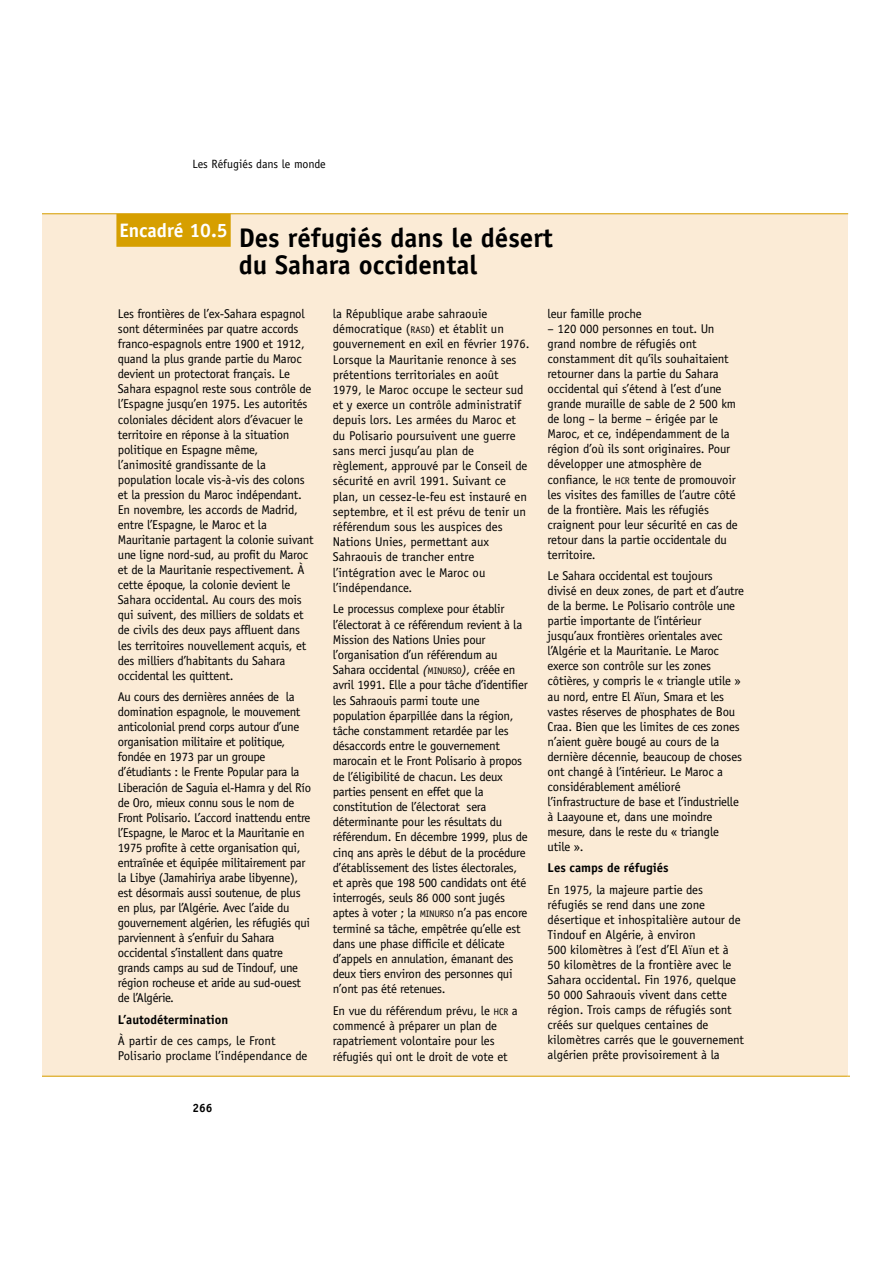
<style>
.page{position:relative;width:893px;height:1263px;background:#fff}
.page>*{position:absolute;margin:0;border:0;box-sizing:border-box;transform-origin:0 0}
.t1{font:700 27px/26.5px "Officina Sans";color:#000}
.t2{font:12.75px/15px "Officina Sans";letter-spacing:-.015em;color:#000}
.t3{font:700 12.75px "Officina Sans";color:#000}
.t4{font:12px "Officina Sans";color:#000}
.t5{font:700 12px "Officina Sans";color:#000}
.s1{font-size:9.6px}
.s2{font-style:italic}
</style>
<div class="page">
<div style="left:42px;top:214px;width:806px;height:863px;background:#fbebd6"></div>
<div style="left:116px;top:214px;width:115px;height:33px;background:#d69f00"></div>
<hr style="left:42px;top:1076px;width:805px;height:1px;background:#d69f00">
<hr style="left:42px;top:213px;width:806px;height:1px;background:#d69f00">
<p class="t4" style="left:192px;top:159px;width:135px">Les Réfugiés dans le monde</p>
<h1 class="t1" style="left:239px;top:227px;width:315px;text-indent:-119px"><sup>Encadré</sup> <sup>10.5</sup> Des réfugiés dans le désert du Sahara occidental</h1>
<p class="t2" style="left:118px;top:307px;width:197px">Les frontières de l’ex-Sahara espagnol sont déterminées par quatre accords franco-espagnols entre 1900 et 1912, quand la plus grande partie du Maroc devient un protectorat français. Le Sahara espagnol reste sous contrôle de l’Espagne jusqu’en 1975. Les autorités coloniales décident alors d’évacuer le territoire en réponse à la situation politique en Espagne même, l’animosité grandissante de la population locale vis-à-vis des colons et la pression du Maroc indépendant.<br>En novembre, les accords de Madrid, entre l’Espagne, le Maroc et la Mauritanie partagent la colonie suivant une ligne nord-sud, au profit du Maroc et de la Mauritanie respectivement. À cette époque, la colonie devient le Sahara occidental. Au cours des mois qui suivent, des milliers de soldats et de civils des deux pays affluent dans les territoires nouvellement acquis, et des milliers d’habitants du Sahara occidental les quittent.</p>
<p class="t2" style="left:118px;top:690px;width:195px">Au cours des dernières années de la domination espagnole, le mouvement anticolonial prend corps autour d’une organisation militaire et politique, fondée en 1973 par un groupe d’étudiants : le Frente Popular para la Liberación de Saguia el-Hamra y del Río de Oro, mieux connu sous le nom de Front Polisario. L’accord inattendu entre l’Espagne, le Maroc et la Mauritanie en 1975 profite à cette organisation qui, entraînée et équipée militairement par la Libye (Jamahiriya arabe libyenne), est désormais aussi soutenue, de plus en plus, par l’Algérie. Avec l’aide du gouvernement algérien, les réfugiés qui parviennent à s’enfuir du Sahara occidental s’installent dans quatre grands camps au sud de Tindouf, une région rocheuse et aride au sud-ouest de l’Algérie.</p>
<p class="t3" style="left:118px;top:1015px;width:112px">L’autodétermination</p>
<p class="t2" style="left:118px;top:1035px;width:191px">À partir de ces camps, le Front<br>Polisario proclame l’indépendance de</p>
<p class="t2" style="left:333px;top:307px;width:198px">la République arabe sahraouie démocratique (<span class="s1">RASD</span>) et établit un gouvernement en exil en février 1976.<br>Lorsque la Mauritanie renonce à ses prétentions territoriales en août 1979, le Maroc occupe le secteur sud et y exerce un contrôle administratif depuis lors. Les armées du Maroc et du Polisario poursuivent une guerre sans merci jusqu’au plan de règlement, approuvé par le Conseil de sécurité en avril 1991. Suivant ce plan, un cessez-le-feu est instauré en septembre, et il est prévu de tenir un référendum sous les auspices des Nations Unies, permettant aux Sahraouis de trancher entre l’intégration avec le Maroc ou l’indépendance.</p>
<p class="t2" style="left:333px;top:603px;width:196px">Le processus complexe pour établir l’électorat à ce référendum revient à la Mission des Nations Unies pour l’organisation d’un référendum au Sahara occidental <span class="s2">(</span><span class="s1">MINURSO</span><span class="s2">),</span> créée en avril 1991. Elle a pour tâche d’identifier les Sahraouis parmi toute une population éparpillée dans la région, tâche constamment retardée par les désaccords entre le gouvernement marocain et le Front Polisario à propos de l’éligibilité de chacun. Les deux parties pensent en effet que la constitution de l’électorat sera déterminante pour les résultats du référendum. En décembre 1999, plus de cinq ans après le début de la procédure d’établissement des listes électorales, et après que 198 500 candidats ont été interrogés, seuls 86 000 sont jugés aptes à voter ; la <span class="s1">MINURSO</span> n’a pas encore terminé sa tâche, empêtrée qu’elle est dans une phase difficile et délicate d’appels en annulation, émanant des deux tiers environ des personnes qui n’ont pas été retenues.</p>
<p class="t2" style="left:333px;top:1004px;width:186px">En vue du référendum prévu, le <span class="s1">HCR</span> a commencé à préparer un plan de rapatriement volontaire pour les réfugiés qui ont le droit de vote et</p>
<p class="t2" style="left:547px;top:307px;width:96px">leur famille proche</p>
<p class="t2" style="left:547px;top:322px;width:192px">– 120 000 personnes en tout. Un grand nombre de réfugiés ont constamment dit qu’ils souhaitaient retourner dans la partie du Sahara occidental qui s’étend à l’est d’une grande muraille de sable de 2 500 km de long – la berme – érigée par le Maroc, et ce, indépendamment de la région d’où ils sont originaires. Pour développer une atmosphère de confiance, le <span class="s1">HCR</span> tente de promouvoir les visites des familles de l’autre côté de la frontière. Mais les réfugiés craignent pour leur sécurité en cas de retour dans la partie occidentale du territoire.</p>
<p class="t2" style="left:547px;top:569px;width:198px">Le Sahara occidental est toujours divisé en deux zones, de part et d’autre de la berme. Le Polisario contrôle une partie importante de l’intérieur jusqu’aux frontières orientales avec l’Algérie et la Mauritanie. Le Maroc exerce son contrôle sur les zones côtières, y compris le « triangle utile » au nord, entre El Aïun, Smara et les vastes réserves de phosphates de Bou Craa. Bien que les limites de ces zones n’aient guère bougé au cours de la dernière décennie, beaucoup de choses ont changé à l’intérieur. Le Maroc a considérablement amélioré l’infrastructure de base et l’industrielle à Laayoune et, dans une moindre mesure, dans le reste du « triangle utile ».</p>
<p class="t3" style="left:547px;top:863px;width:122px">Les camps de réfugiés</p>
<p class="t2" style="left:547px;top:883px;width:198px">En 1975, la majeure partie des réfugiés se rend dans une zone désertique et inhospitalière autour de Tindouf en Algérie, à environ<br>500 kilomètres à l’est d’El Aïun et à 50 kilomètres de la frontière avec le Sahara occidental. Fin 1976, quelque 50 000 Sahraouis vivent dans cette région. Trois camps de réfugiés sont créés sur quelques centaines de kilomètres carrés que le gouvernement algérien prête provisoirement à la</p>
<p class="t5" style="left:192px;top:1103px;width:22px">266</p>
</div>
